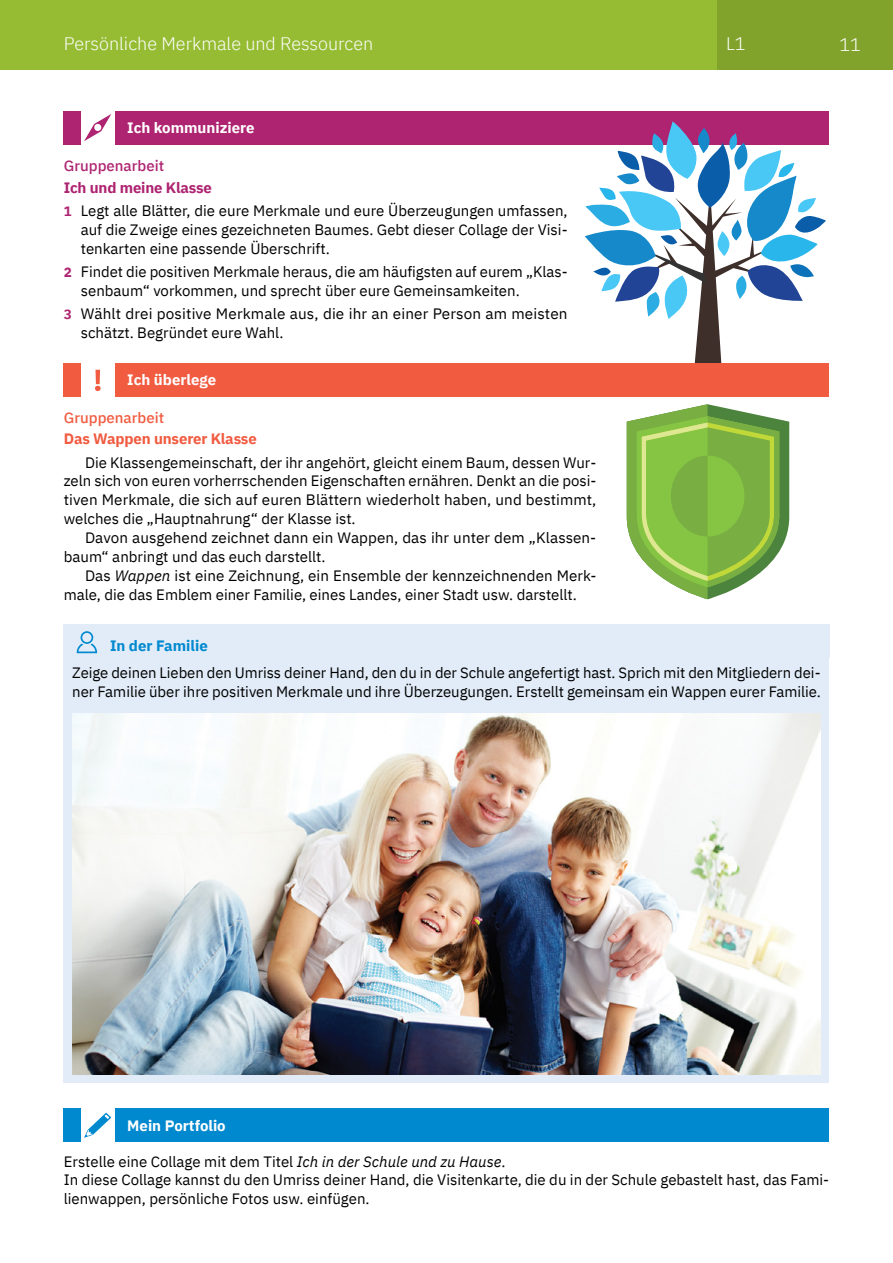
<style>
.page{position:relative;width:893px;height:1263px;background:#fff}
.page>*{position:absolute;margin:0;border:0;box-sizing:border-box;transform-origin:0 0}
.ttl_bold_left{font:300 18px "IBM Plex Sans";color:#fff}
.body_regular_justifi{font:15px/18.9px "IBM Plex Sans";color:#000}
.body_regular_-baseli{font:700 15px "IBM Plex Sans";color:#fff}
.titlulet{font:700 15px "IBM Plex Sans";letter-spacing:-.01em;color:#f15b40}
.titlulet-2{font:700 15px "IBM Plex Sans";letter-spacing:-.01em;color:#ae2471}
.body_regular_-baseli-2{font:500 15px "IBM Plex Sans";color:#f15b40}
.body_regular_-baseli-3{font:500 15px "IBM Plex Sans";color:#ae2471}
.body_regular_-baseli-4{font:700 15px "IBM Plex Sans";color:#0089cf}
.s1{font-weight:700;font-size:13.5px;color:#ae2471}
.s2{font-style:italic}
</style>
<div class="page">
<div style="left:0;top:0;width:893px;height:70px;background:#96bc33"></div>
<div style="left:718px;top:0;width:175px;height:70px;background:#81a32b"></div>
<div style="left:115px;top:111px;width:714px;height:33px;background:#ae2471"></div>
<div style="left:64px;top:111px;width:17px;height:33px;background:#ae2471"></div>
<svg style="left:84px;top:114px;width:27px;height:27px"></svg>
<svg style="left:585px;top:122px;width:241px;height:241px"></svg>
<div style="left:115px;top:363px;width:714px;height:34px;background:#f15b40"></div>
<div style="left:64px;top:363px;width:17px;height:34px;background:#f15b40"></div>
<svg style="left:95px;top:370px;width:6px;height:21px"></svg>
<svg style="left:627px;top:404px;width:162px;height:195px"></svg>
<div style="left:115px;top:1108px;width:714px;height:34px;background:#0089cf"></div>
<div style="left:64px;top:1108px;width:17px;height:34px;background:#0089cf"></div>
<svg style="left:84px;top:1113px;width:27px;height:25px"></svg>
<div style="left:64px;top:658px;width:765px;height:425px;background:#e1ecf8"></div>
<img style="left:72px;top:713px;width:749px;height:361px">
<div style="left:110px;top:624px;width:719px;height:34px;background:#e1ecf8"></div>
<div style="left:64px;top:624px;width:46px;height:34px;background:#e1ecf8"></div>
<svg style="left:77px;top:631px;width:20px;height:22px"></svg>
<p class="ttl_bold_left" style="left:64px;top:30px;width:311px">Persönliche Merkmale und Ressourcen</p>
<p class="body_regular_-baseli" style="left:127px;top:116px;width:129px">Ich kommuniziere</p>
<p class="body_regular_-baseli-3" style="left:64px;top:154px;width:102px">Gruppenarbeit</p>
<p class="titlulet-2" style="left:64px;top:175px;width:150px">Ich und meine Klasse</p>
<p class="body_regular_justifi" style="left:81px;top:200px;width:488px;text-align:justify;text-indent:-17px"><span class="s1">1</span> Legt alle Blätter, die eure Merkmale und eure Überzeugungen umfassen, auf die Zweige eines gezeichneten Baumes. Gebt dieser Collage der Visi&shy;tenkarten eine passende Überschrift.</p>
<p class="body_regular_justifi" style="left:81px;top:261px;width:488px;text-indent:-17px"><span class="s1">2</span> Findet die positiven Merkmale heraus, die am häufigsten auf eurem „Klas&shy;senbaum“ vorkommen, und sprecht über eure Gemeinsamkeiten.</p>
<p class="body_regular_justifi" style="left:81px;top:303px;width:488px;text-indent:-17px"><span class="s1">3</span> Wählt drei positive Merkmale aus, die ihr an einer Person am meisten schätzt. Begründet eure Wahl.</p>
<p class="body_regular_-baseli" style="left:127px;top:368px;width:90px">Ich überlege</p>
<p class="body_regular_-baseli-2" style="left:64px;top:406px;width:102px">Gruppenarbeit</p>
<p class="titlulet" style="left:64px;top:427px;width:195px">Das Wappen unserer Klasse</p>
<p class="body_regular_justifi" style="left:64px;top:451px;width:534px;text-align:justify;text-indent:21px">Die Klassengemeinschaft, der ihr angehört, gleicht einem Baum, dessen Wur&shy;zeln sich von euren vorherrschenden Eigenschaften ernähren. Denkt an die posi&shy;tiven Merkmale, die sich auf euren Blättern wiederholt haben, und bestimmt, welches die „Hauptnahrung“ der Klasse ist.</p>
<p class="body_regular_justifi" style="left:64px;top:527px;width:534px;text-indent:21px">Davon ausgehend zeichnet dann ein Wappen, das ihr unter dem „Klassen&shy;baum“ anbringt und das euch darstellt.</p>
<p class="body_regular_justifi" style="left:64px;top:565px;width:534px;text-indent:21px">Das <span class="s2">Wappen</span> ist eine Zeichnung, ein Ensemble der kennzeichnenden Merk&shy;male, die das Emblem einer Familie, eines Landes, einer Stadt usw. darstellt.</p>
<p class="body_regular_-baseli-4" style="left:110px;top:634px;width:99px">In der Familie</p>
<p class="ttl_bold_left" style="left:726px;top:30px;width:21px">L1</p>
<p class="ttl_bold_left" style="left:839px;top:31px;width:23px">11</p>
<p class="body_regular_justifi" style="left:72px;top:662px;width:750px">Zeige deinen Lieben den Umriss deiner Hand, den du in der Schule angefertigt hast. Sprich mit den Mitgliedern dei&shy;ner Familie über ihre positiven Merkmale und ihre Überzeugungen. Erstellt gemeinsam ein Wappen eurer Familie.</p>
<p class="body_regular_-baseli" style="left:127px;top:1113px;width:100px">Mein Portfolio</p>
<p class="body_regular_justifi" style="left:64px;top:1150px;width:443px">Erstelle eine Collage mit dem Titel <span class="s2">Ich in der Schule und zu Hause</span>.</p>
<p class="body_regular_justifi" style="left:64px;top:1169px;width:767px">In diese Collage kannst du den Umriss deiner Hand, die Visitenkarte, die du in der Schule gebastelt hast, das Fami&shy;lienwappen, persönliche Fotos usw. einfügen.</p>
</div>
